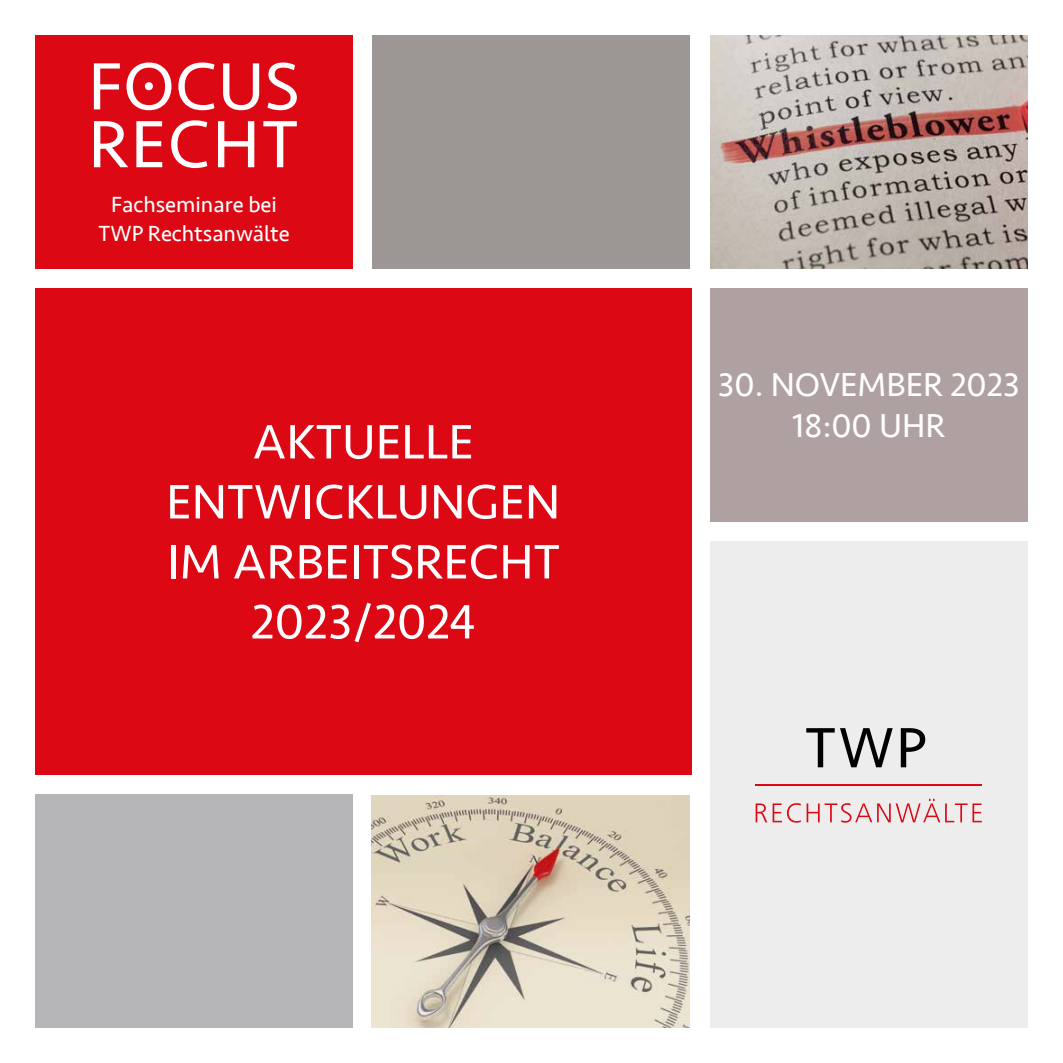
<style>
.page{position:relative;width:1063px;height:1063px;background:#fff}
.page>*{position:absolute;margin:0;border:0;box-sizing:border-box;transform-origin:0 0}
.t1{font:58.75px "Seravek";color:#000}
.t2{font:50px/60px "Seravek";color:#fff;text-align:center}
.t3{font:34px/41px "Seravek";color:#fff;text-align:center}
.t4{font:22.5px/28.2px "Seravek";color:#fff;text-align:center}
</style>
<div class="page">
<div style="left:35px;top:35px;width:318px;height:233px;background:#dc0814"></div>
<div style="left:35px;top:288px;width:657px;height:487px;background:#dc0814"></div>
<div style="left:373px;top:35px;width:317px;height:233px;background:#9c9694"></div>
<div style="left:35px;top:795px;width:318px;height:233px;background:#b6b6b9"></div>
<div style="left:710px;top:542px;width:318px;height:486px;background:#ededed"></div>
<div style="left:710px;top:288px;width:318px;height:233px;background:#afa1a1"></div>
<hr style="left:756px;top:784px;width:226px;height:2px;background:#dc0814">
<svg style="left:756px;top:803px;width:11px;height:19px"></svg>
<svg style="left:773px;top:803px;width:28px;height:20px"></svg>
<svg style="left:807px;top:799px;width:175px;height:24px"></svg>
<svg style="left:94px;top:63px;width:26px;height:46px"></svg>
<svg style="left:178px;top:63px;width:36px;height:47px"></svg>
<svg style="left:223px;top:63px;width:36px;height:47px"></svg>
<svg style="left:267px;top:63px;width:30px;height:47px"></svg>
<svg style="left:94px;top:121px;width:34px;height:46px"></svg>
<svg style="left:136px;top:121px;width:26px;height:46px"></svg>
<svg style="left:171px;top:120px;width:36px;height:48px"></svg>
<svg style="left:218px;top:121px;width:36px;height:46px"></svg>
<svg style="left:263px;top:121px;width:34px;height:46px"></svg>
<svg style="left:127px;top:63px;width:44px;height:47px"></svg>
<svg style="left:371px;top:795px;width:319px;height:233px;background:#d6cbb8"></svg>
<svg style="left:710px;top:35px;width:318px;height:233px;background:#b4a6a1"></svg>
<p class="t4" style="left:98px;top:191px;width:193px">Fachseminare bei<br>TWP Rechtsanwälte</p>
<p class="t2" style="left:166px;top:412px;width:396px">AKTUELLE<br>ENTWICKLUNGEN<br>IM ARBEITSRECHT<br>2023/2024</p>
<p class="t3" style="left:718px;top:364px;width:303px">30. NOVEMBER 2023<br>18:00 UHR</p>
<p class="t1" style="left:805px;top:702px;width:122px">TWP</p>
</div>
